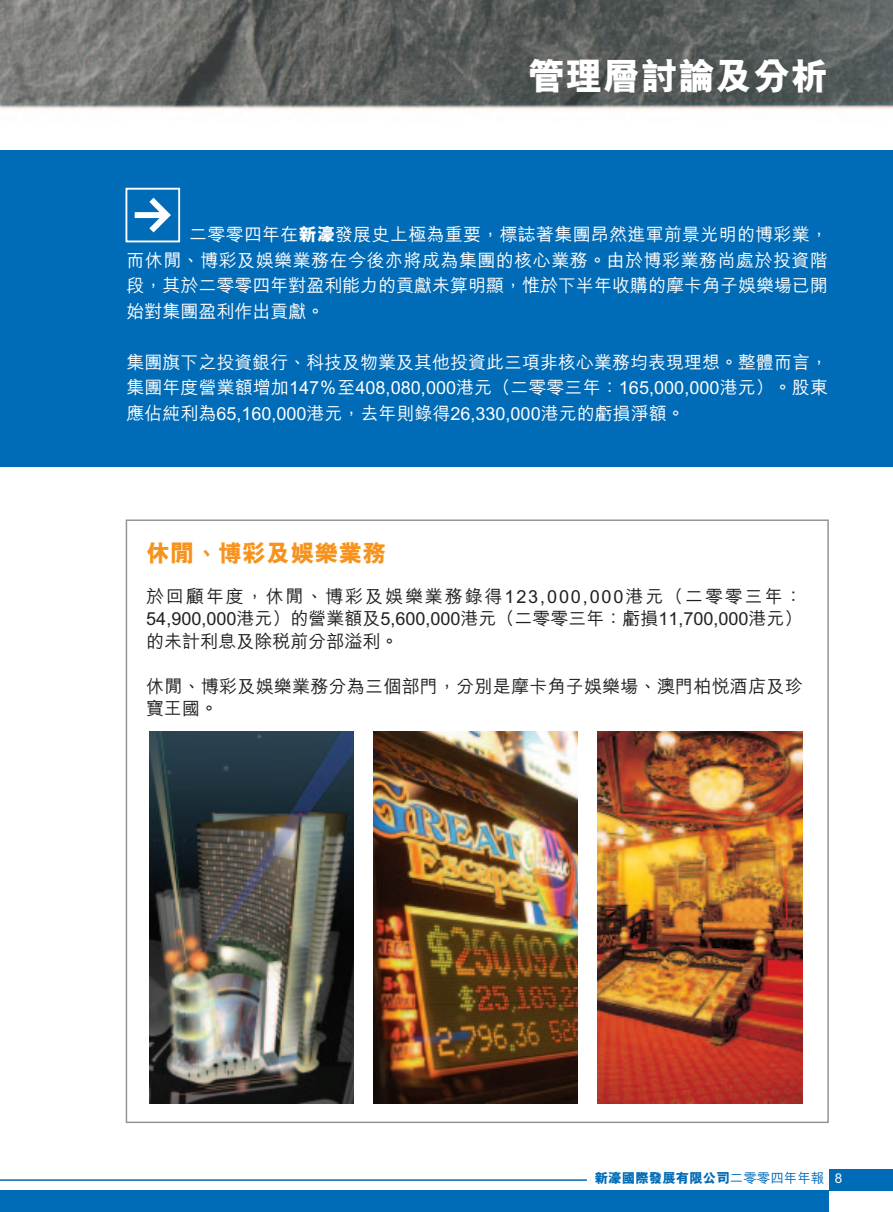
<style>
.page{position:relative;width:893px;height:1212px;background:#fff}
.page>*{position:absolute;margin:0;border:0;box-sizing:border-box;transform-origin:0 0}
.t1{font:800 37.5px "M Hei";color:#fff}
.t2{font:800 24px "M Hei";color:#f7931d}
.t3{font:500 18px/25.5px "M Hei";color:#fff;text-align:justify}
.t4{font:500 18px/22.5px "M Hei";letter-spacing:.015em;color:#231f20;text-align:justify}
.t5{font:800 13.5px "M Hei";color:#006bb6}
.s1{font-weight:800}
.s2{font-weight:500}
</style>
<div class="page">
<img style="left:0;top:0;width:893px;height:1191px">
<div style="left:0;top:150px;width:893px;height:316px;background:#006bb6"></div>
<svg style="left:135px;top:198px;width:36px;height:34px"></svg>
<div style="left:125px;top:188px;width:55px;height:54px;border:2px solid #fff"></div>
<img style="left:149px;top:731px;width:205px;height:373px">
<img style="left:374px;top:731px;width:204px;height:373px">
<img style="left:598px;top:731px;width:204px;height:373px">
<div style="left:829px;top:1169px;width:64px;height:22px;background:#006bb6"></div>
<div style="left:0;top:1191px;width:829px;height:21px;background:#006bb6"></div>
<hr style="left:0;top:1179px;width:587px;height:2px;background:#006bb6">
<h1 class="t1" style="left:528px;top:62px;width:302px">管理層討論及分析</h1>
<p class="t3" style="left:126px;top:224px;width:703px;text-indent:63px">二零零四年在<span class="s1">新濠</span>發展史上極為重要，標誌著集團昂然進軍前景光明的博彩業，而休閒、博彩及娛樂業務在今後亦將成為集團的核心業務。由於博彩業務尚處於投資階段，其於二零零四年對盈利能力的貢獻未算明顯，惟於下半年收購的摩卡角子娛樂場已開始對集團盈利作出貢獻。</p>
<p class="t3" style="left:126px;top:352px;width:703px">集團旗下之投資銀行、科技及物業及其他投資此三項非核心業務均表現理想。整體而言，集團年度營業額增加147％至408,080,000港元（二零零三年：165,000,000港元）。股東應佔純利為65,160,000港元，去年則錄得26,330,000港元的虧損淨額。</p>
<h2 class="t2" style="left:146px;top:544px;width:241px">休閒、博彩及娛樂業務</h2>
<p class="t4" style="left:146px;top:587px;width:658px">於回顧年度，休閒、博彩及娛樂業務錄得123,000,000港元（二零零三年：54,900,000港元）的營業額及5,600,000港元（二零零三年：虧損11,700,000港元）的未計利息及除稅前分部溢利。</p>
<p class="t4" style="left:146px;top:677px;width:658px">休閒、博彩及娛樂業務分為三個部門，分別是摩卡角子娛樂場、澳門柏悅酒店及珍寶王國。</p>
<p class="t5" style="left:595px;top:1173px;width:231px">新濠國際發展有限公司<span class="s2">二零零四年年報</span></p>
</div>
